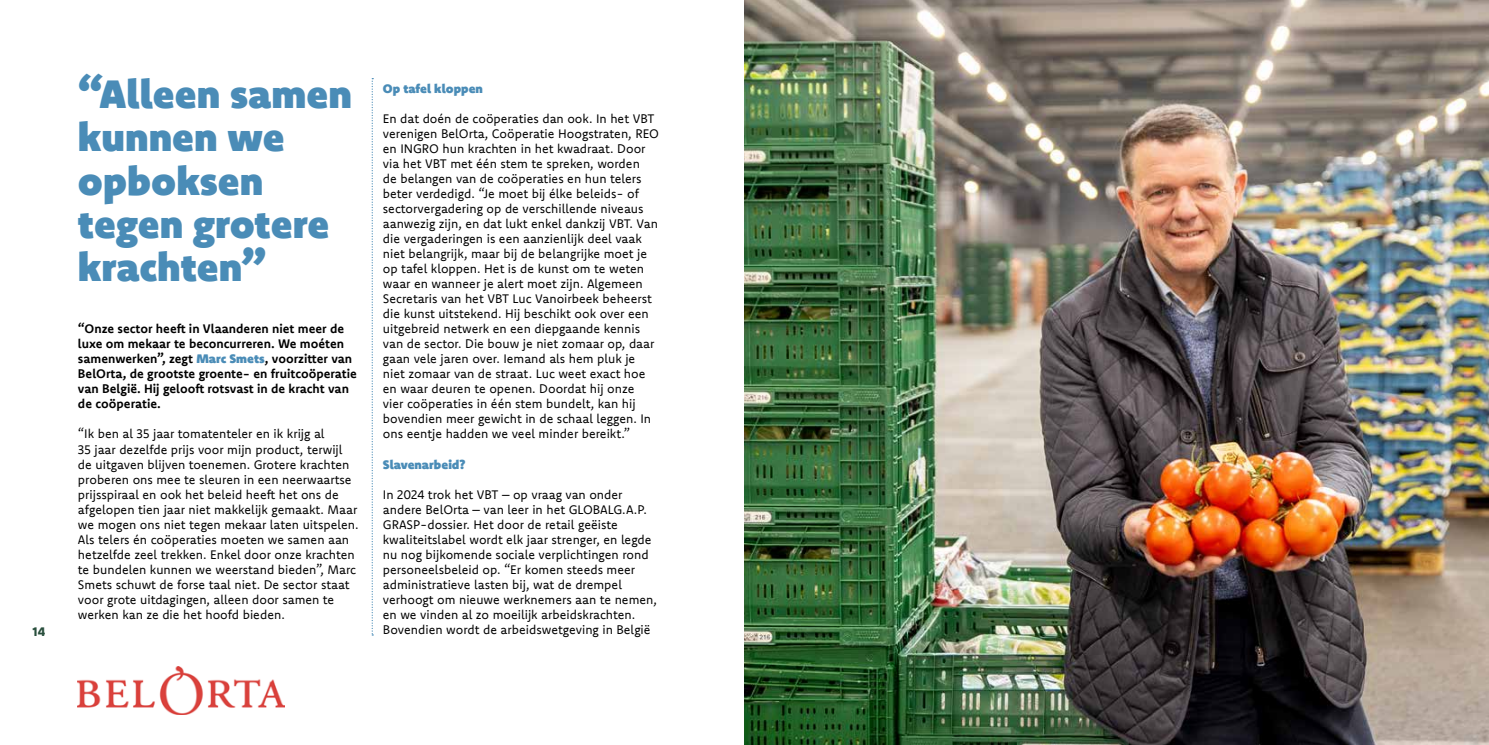
<style>
.page{position:relative;width:1489px;height:745px;background:#fff}
.page>*{position:absolute;margin:0;border:0;box-sizing:border-box;transform-origin:0 0}
.t1{font:900 40px/43.1px "Komet";color:#4a8cb7}
.t2{font:12.5px/15px "Komet";color:#000}
.t3{font:700 12.5px/15px "Komet";color:#000}
.t4{font:900 12.5px "Komet";color:#4a8cb7}
.t5{font:800 12.5px "Komet";color:#294f3d}
.s1{font-weight:900;color:#4a8cb7}
</style>
<div class="page">
<img style="left:744px;top:0;width:744px;height:744px">
<svg style="left:371px;top:78px;width:2px;height:557px"></svg>
<img style="left:78px;top:666px;width:206px;height:48px">
<p class="t5" style="left:33px;top:622px;width:14px">14</p>
<h1 class="t1" style="left:78px;top:71px;width:275px">“Alleen samen kunnen we opboksen tegen grotere krachten”</h1>
<p class="t3" style="left:78px;top:321px;width:280px">“Onze sector heeft in Vlaanderen niet meer de luxe om mekaar te beconcurreren. We moéten samenwerken”, zegt <span class="s1">Marc Smets</span>, voorzitter van BelOrta, de grootste groente- en fruitcoöperatie van België. Hij gelooft rotsvast in de kracht van de coöperatie.</p>
<p class="t2" style="left:78px;top:426px;width:282px">“Ik ben al 35 jaar tomatenteler en ik krijg al<br>35 jaar dezelfde prijs voor mijn product, terwijl de uitgaven blijven toenemen. Grotere krachten proberen ons mee te sleuren in een neerwaartse prijsspiraal en ook het beleid heeft het ons de afgelopen tien jaar niet makkelijk gemaakt. Maar we mogen ons niet tegen mekaar laten uitspelen.<br>Als telers én coöperaties moeten we samen aan hetzelfde zeel trekken. Enkel door onze krachten te bundelen kunnen we weerstand bieden”, Marc Smets schuwt de forse taal niet. De sector staat voor grote uitdagingen, alleen door samen te werken kan ze die het hoofd bieden.</p>
<p class="t4" style="left:383px;top:80px;width:102px">Op tafel kloppen</p>
<p class="t2" style="left:383px;top:111px;width:278px">En dat doén de coöperaties dan ook. In het VBT verenigen BelOrta, Coöperatie Hoogstraten, REO en INGRO hun krachten in het kwadraat. Door via het VBT met één stem te spreken, worden<br>de belangen van de coöperaties en hun telers beter verdedigd. “Je moet bij élke beleids- of sectorvergadering op de verschillende niveaus aanwezig zijn, en dat lukt enkel dankzij VBT. Van die vergaderingen is een aanzienlijk deel vaak niet belangrijk, maar bij de belangrijke moet je op tafel kloppen. Het is de kunst om te weten waar en wanneer je alert moet zijn. Algemeen Secretaris van het VBT Luc Vanoirbeek beheerst die kunst uitstekend. Hij beschikt ook over een uitgebreid netwerk en een diepgaande kennis van de sector. Die bouw je niet zomaar op, daar gaan vele jaren over. Iemand als hem pluk je niet zomaar van de straat. Luc weet exact hoe en waar deuren te openen. Doordat hij onze<br>vier coöperaties in één stem bundelt, kan hij bovendien meer gewicht in de schaal leggen. In ons eentje hadden we veel minder bereikt.”</p>
<p class="t4" style="left:383px;top:455px;width:84px">Slavenarbeid?</p>
<p class="t2" style="left:383px;top:486px;width:276px">In 2024 trok het VBT – op vraag van onder andere BelOrta – van leer in het GLOBALG.A.P.<br>GRASP-dossier. Het door de retail geëiste kwaliteitslabel wordt elk jaar strenger, en legde nu nog bijkomende sociale verplichtingen rond personeelsbeleid op. “Er komen steeds meer administratieve lasten bij, wat de drempel verhoogt om nieuwe werknemers aan te nemen, en we vinden al zo moeilijk arbeidskrachten.<br>Bovendien wordt de arbeidswetgeving in België</p>
</div>
